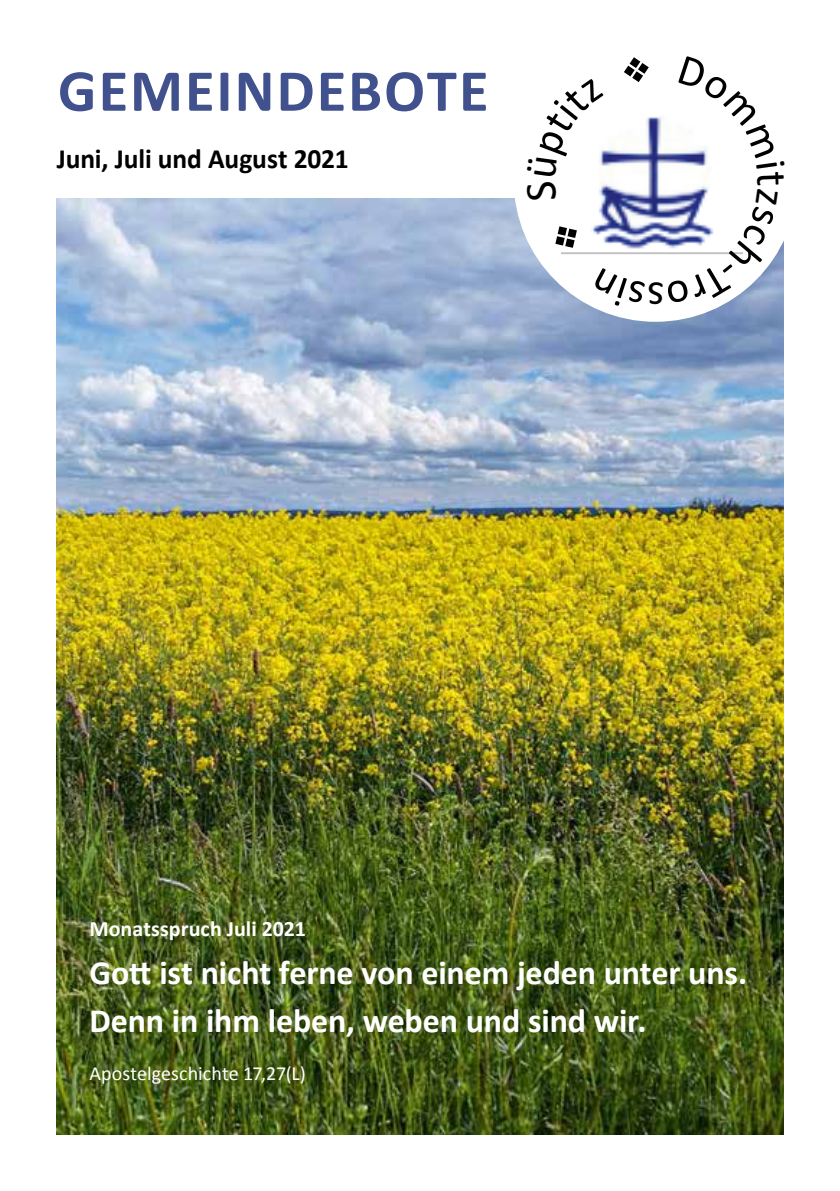
<style>
.page{position:relative;width:840px;height:1191px;background:#fff}
.page>*{position:absolute;margin:0;border:0;box-sizing:border-box;transform-origin:0 0}
.t1{font:700 60px "Calibri";letter-spacing:.035em;color:#41518e}
.t2{font:700 34px/48px "Calibri";letter-spacing:-.005em;color:#fff}
.t3{font:700 28px "Calibri";letter-spacing:-.005em;color:#000}
.t4{font:700 22px "Calibri";letter-spacing:.005em;color:#fff}
.t5{font:20px "Calibri";color:#fff}
</style>
<div class="page">
<img style="left:57px;top:198px;width:725px;height:936px">
<div style="left:513px;top:38px;width:283px;height:284px;background:#fff;border-radius:50%"></div>
<svg style="left:526px;top:57px;width:258px;height:249px"></svg>
<h1 class="t1" style="left:58px;top:48px;width:432px">GEMEINDEBOTE</h1>
<p class="t3" style="left:57px;top:139px;width:293px">Juni, Juli und August 2021</p>
<p class="t4" style="left:89px;top:913px;width:218px">Monatsspruch Juli 2021</p>
<p class="t2" style="left:89px;top:948px;width:659px">Gott ist nicht ferne von einem jeden unter uns.<br>Denn in ihm leben, weben und sind wir.</p>
<p class="t5" style="left:89px;top:1059px;width:218px">Apostelgeschichte 17,27(L)</p>
</div>
